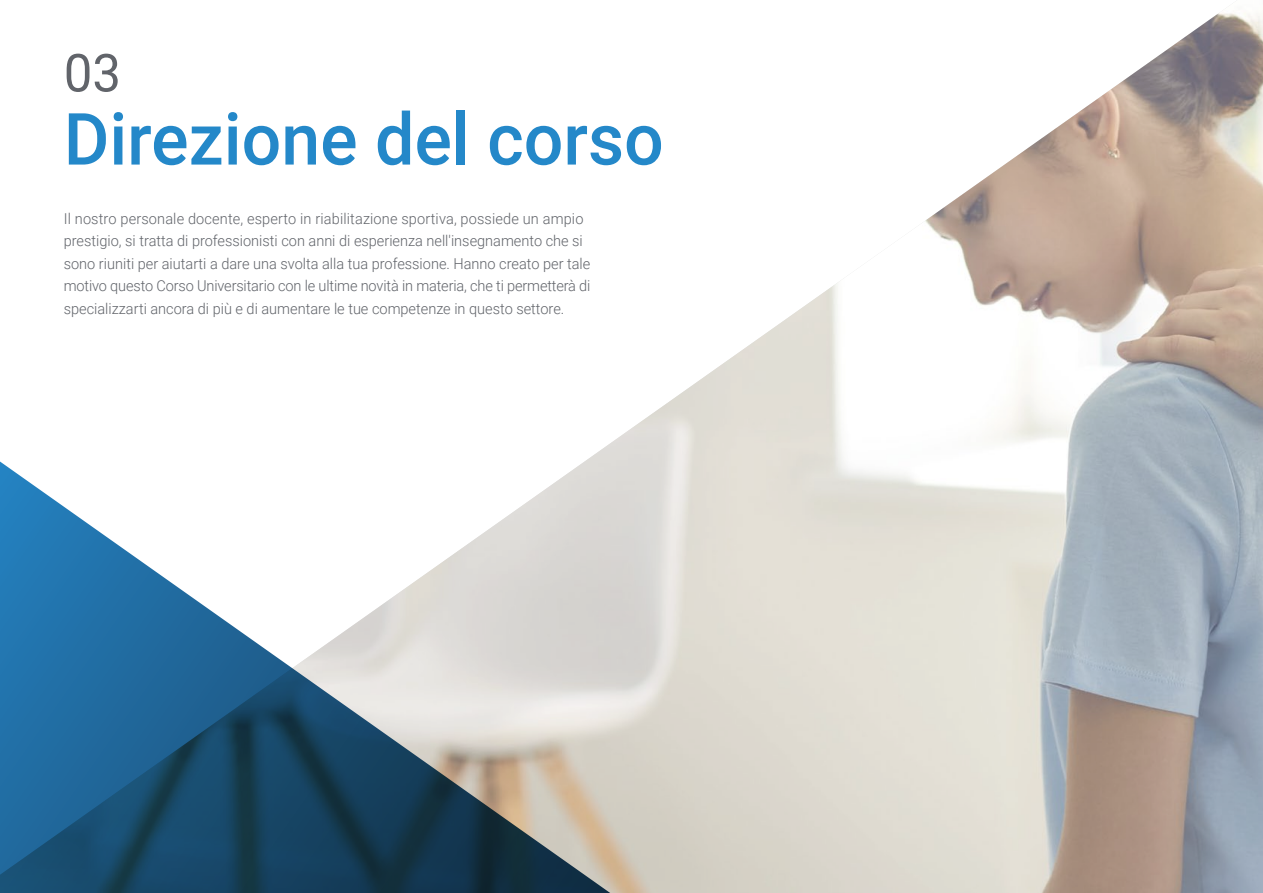
<style>
.page{position:relative;width:1263px;height:893px;background:#fff}
.page>*{position:absolute;margin:0;border:0;box-sizing:border-box;transform-origin:0 0}
.t1{font:500 72px "Roboto";color:#2488c9}
.t2{font:52.5px "Roboto";color:#61646a}
.t3{font:300 15px/22.5px "Roboto";color:#61646a}
</style>
<div class="page">
<img style="left:607px;top:13px;width:656px;height:880px">
<svg style="left:0;top:446px;width:640px;height:447px"></svg>
<h2 class="t2" style="left:64px;top:36px;width:59px">03</h2>
<h1 class="t1" style="left:64px;top:89px;width:601px">Direzione del corso</h1>
<p class="t3" style="left:64px;top:207px;width:528px">Il nostro personale docente, esperto in riabilitazione sportiva, possiede un ampio prestigio, si tratta di professionisti con anni di esperienza nell'insegnamento che si sono riuniti per aiutarti a dare una svolta alla tua professione. Hanno creato per tale motivo questo Corso Universitario con le ultime novità in materia, che ti permetterà di specializzarti ancora di più e di aumentare le tue competenze in questo settore.</p>
</div>
